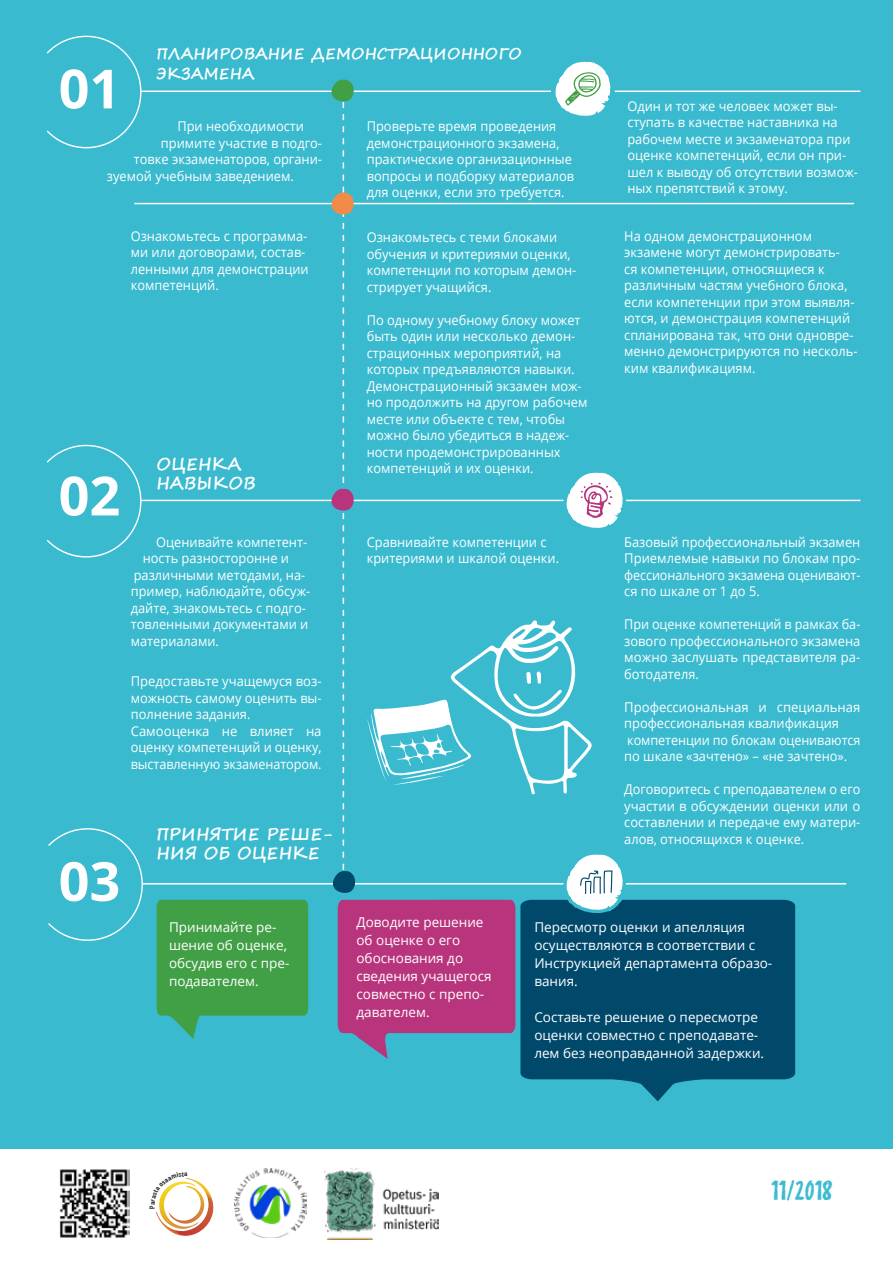
<style>
.page{position:relative;width:893px;height:1263px;background:#39bacf}
.page>*{position:absolute;margin:0;border:0;box-sizing:border-box;transform-origin:0 0}
.t1{font:700 54px "Open Sans";color:#fff}
.t2{font:700 27px "Bite Chalk";color:#39bacf}
.t3{font:700 16.5px/19.5px "Segoe Print";color:#fff}
.t4{font:700 15px/19.5px "Segoe Print";color:#fff}
.t5{font:13.5px/16.5px "Open Sans";color:#fff;scale:.95 1}
.t6{font:13.5px/18px "Open Sans";color:#fff}
.t7{font:13.5px/16.5px "Open Sans";color:#fff;text-align:justify;scale:.94 1}
.t8{font:13.5px/16.5px "Open Sans";color:#fff;scale:.96 1}
</style>
<div class="page">
<div style="left:0;top:1149px;width:893px;height:114px;background:#fff"></div>
<svg style="left:338px;top:900px;width:177px;height:159px;background:#a54889"></svg>
<svg style="left:157px;top:900px;width:151px;height:139px;background:#3fa35b"></svg>
<svg style="left:520px;top:900px;width:275px;height:201px;background:#065575"></svg>
<svg style="left:47px;top:36px;width:94px;height:113px"></svg>
<svg style="left:47px;top:445px;width:94px;height:113px"></svg>
<svg style="left:367px;top:620px;width:225px;height:175px"></svg>
<svg style="left:48px;top:828px;width:95px;height:113px"></svg>
<img style="left:234px;top:1168px;width:72px;height:70px">
<img style="left:325px;top:1168px;width:113px;height:71px">
<hr style="left:141px;top:91px;width:719px;height:1px;background:#fff">
<hr style="left:134px;top:203px;width:720px;height:1px;background:#fff">
<hr style="left:141px;top:500px;width:719px;height:1px;background:#fff">
<hr style="left:142px;top:883px;width:704px;height:1px;background:#fff">
<svg style="left:331px;top:79px;width:24px;height:814px"></svg>
<svg style="left:561px;top:854px;width:67px;height:70px"></svg>
<svg style="left:548px;top:61px;width:75px;height:55px"></svg>
<svg style="left:561px;top:472px;width:67px;height:56px"></svg>
<img style="left:59px;top:1169px;width:71px;height:69px">
<svg style="left:155px;top:1178px;width:59px;height:58px"></svg>
<h1 class="t1" style="left:59px;top:51px;width:63px">01</h1>
<p class="t4" style="left:157px;top:43px;width:367px">ПЛАНИРОВАНИЕ ДЕМОНСТРАЦИОННОГО<br>ЭКЗАМЕНА</p>
<p class="t5" style="left:177px;top:118px;width:135px">При необходимости</p>
<p class="t5" style="left:161px;top:134px;width:171px">примите участие в подго-</p>
<p class="t5" style="left:134px;top:151px;width:200px">товке экзаменаторов, органи-</p>
<p class="t5" style="left:107px;top:167px;width:198px">зуемой учебным заведением.</p>
<p class="t5" style="left:131px;top:227px;width:189px">Ознакомьтесь с программа&shy;ми или договорами, состав&shy;ленными для демонстрации компетенций.</p>
<h1 class="t1" style="left:59px;top:458px;width:63px">02</h1>
<p class="t3" style="left:157px;top:454px;width:101px">ОЦЕНКА<br>НАВЫКОВ</p>
<p class="t5" style="left:367px;top:118px;width:220px">Проверьте время проведения демонстрационного экзамена, практические организационные вопросы и подборку материалов для оценки, если это требуется.</p>
<p class="t5" style="left:367px;top:229px;width:222px">Ознакомьтесь с теми блоками обучения и критериями оценки, компетенции по которым демон&shy;стрирует учащийся.</p>
<p class="t5" style="left:367px;top:311px;width:234px">По одному учебному блоку может быть один или несколько демон&shy;страционных мероприятий, на которых предъявляются навыки.<br>Демонстрационный экзамен мож&shy;но продолжить на другом рабочем месте или объекте с тем, чтобы можно было убедиться в надеж&shy;ности продемонстрированных компетенций и их оценки.</p>
<p class="t5" style="left:627px;top:97px;width:244px">Один и тот же человек может вы&shy;ступать в качестве наставника на рабочем месте и экзаменатора при оценке компетенций, если он при&shy;шел к выводу об отсутствии возмож&shy;ных препятствий к этому.</p>
<p class="t5" style="left:624px;top:227px;width:247px">На одном демонстрационном экзамене могут демонстрировать-<br>ся компетенции, относящиеся к различным частям учебного блока, если компетенции при этом выявля&shy;ются, и демонстрация компетенций спланирована так, что они одновре&shy;менно демонстрируются по несколь&shy;ким квалификациям.</p>
<h1 class="t1" style="left:59px;top:843px;width:63px">03</h1>
<p class="t5" style="left:156px;top:533px;width:160px">Оценивайте компетент-</p>
<p class="t5" style="left:143px;top:550px;width:156px">ность разносторонне и</p>
<p class="t5" style="left:134px;top:566px;width:182px">различными методами, на-</p>
<p class="t5" style="left:131px;top:583px;width:191px">пример, наблюдайте, обсуж-</p>
<p class="t5" style="left:131px;top:599px;width:186px">дайте, знакомьтесь с подго-</p>
<p class="t5" style="left:131px;top:616px;width:189px">товленными документами и</p>
<p class="t5" style="left:131px;top:632px;width:94px">материалами.</p>
<p class="t8" style="left:131px;top:673px;width:200px">Предоставьте учащемуся воз&shy;можность самому оценить вы&shy;полнение задания.<br>Самооценка не влияет на оценку компетенций и оценку, выставленную экзаменатором.</p>
<p class="t3" style="left:157px;top:824px;width:178px">ПРИНЯТИЕ РЕШЕ-<br>НИЯ ОБ ОЦЕНКЕ</p>
<p class="t5" style="left:367px;top:533px;width:204px">Сравнивайте компетенции с критериями и шкалой оценки.</p>
<p class="t5" style="left:624px;top:533px;width:250px;text-align:justify">Базовый профессиональный экзамен Приемлемые навыки по блокам про&shy;фессионального экзамена оценивают&shy;ся по шкале от 1 до 5.</p>
<p class="t7" style="left:624px;top:616px;width:253px">При оценке компетенций в рамках ба&shy;зового профессионального экзамена можно заслушать представителя ра&shy;ботодателя.</p>
<p class="t6" style="left:624px;top:698px;width:238px;line-height:16.5px">Профессиональная и специальная профессиональная квалификация компетенции по блокам оцениваются по шкале «зачтено» – «не зачтено».</p>
<p class="t7" style="left:624px;top:781px;width:253px">Договоритесь с преподавателем о его участии в обсуждении оценки или о составлении и передаче ему матери&shy;алов, относящихся к оценке.</p>
<p class="t6" style="left:169px;top:918px;width:122px">Принимайте ре&shy;шение об оценке, обсудив его с пре&shy;подавателем.</p>
<p class="t6" style="left:356px;top:913px;width:137px">Доводите решение об оценке о его обоснования до сведения учащегося совместно с препо&shy;давателем.</p>
<p class="t6" style="left:534px;top:918px;width:239px">Пересмотр оценки и апелляция осуществляются в соответствии с<br>Инструкцией департамента образо&shy;вания.</p>
<p class="t6" style="left:534px;top:1008px;width:231px">Составьте решение о пересмотре оценки совместно с преподавате&shy;лем без неоправданной задержки.</p>
<h2 class="t2" style="left:771px;top:1176px;width:63px">11/2018</h2>
</div>
